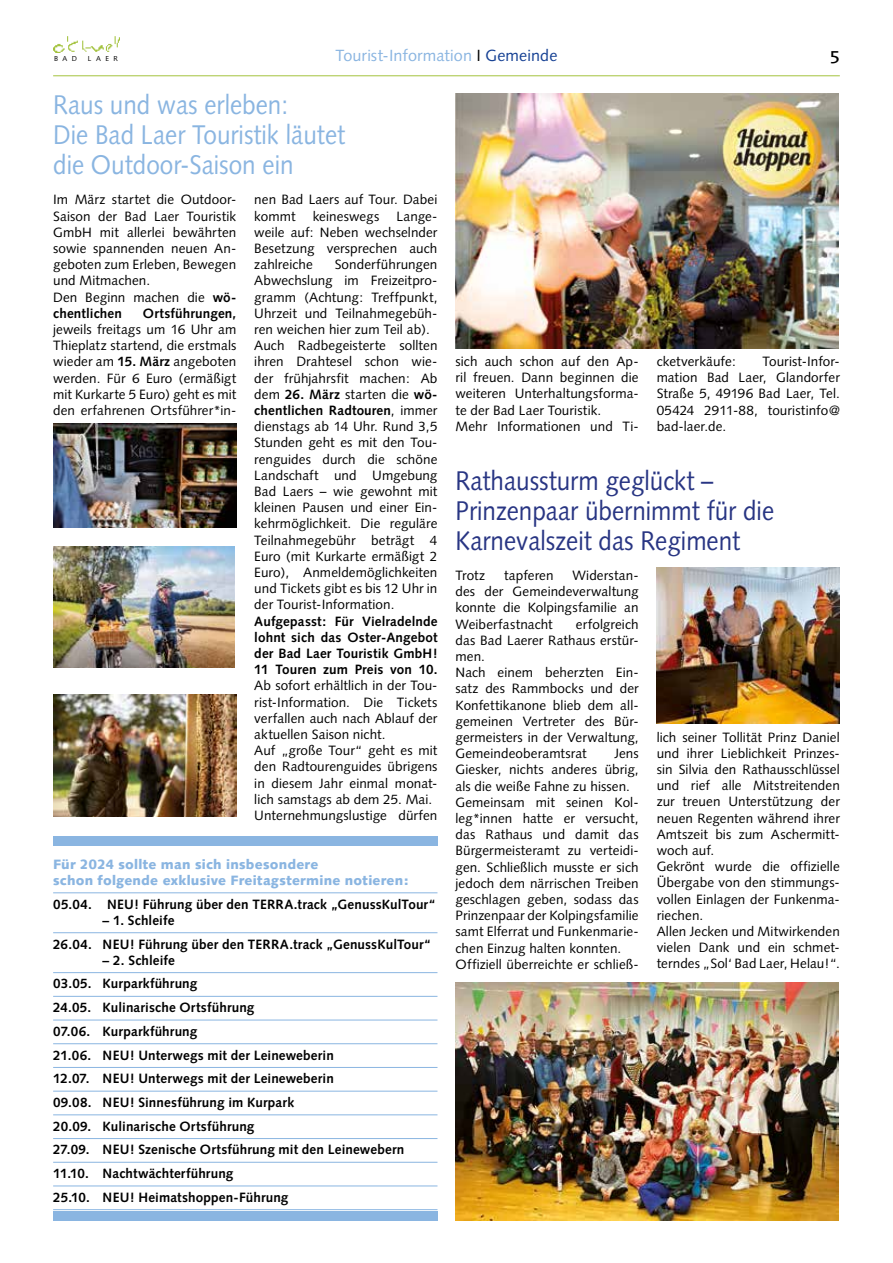
<style>
.page{position:relative;width:893px;height:1263px;background:#fff}
.page>*{position:absolute;margin:0;border:0;box-sizing:border-box;transform-origin:0 0}
.t1{font:27px/30px "Syntax";color:#283583;scale:.9 1}
.t2{font:27px/30px "Syntax";color:#8ab5e1;scale:.9 1}
.t3{font:17.25px "The Mix";color:#000;scale:1.25 1}
.t4{font:16.2px "Syntax";letter-spacing:.005em;color:#8ab5e1}
.t5{font:13.5px/16.2px "Syntax";letter-spacing:.005em;color:#000}
.t6{font:700 13.5px/23.7px "Syntax";letter-spacing:.01em;color:#000}
.t7{font:900 13.5px/16.2px "Syntax";letter-spacing:.015em;color:#8ab5e1}
.t8{font:7.2px "Syntax";letter-spacing:.63em;color:#000}
.s1{color:#000}
.s2{color:#164194}
.s3{font-weight:700}
</style>
<div class="page">
<img style="left:53px;top:36px;width:66px;height:16px">
<hr style="left:53px;top:75px;width:787px;height:1px;background:#a4c33f">
<img style="left:53px;top:546px;width:182px;height:122px">
<img style="left:53px;top:694px;width:183px;height:122px">
<img style="left:53px;top:424px;width:184px;height:103px">
<img style="left:455px;top:94px;width:383px;height:254px">
<hr style="left:53px;top:892px;width:384px;height:1px;background:#8ab5e1">
<hr style="left:53px;top:932px;width:384px;height:1px;background:#8ab5e1">
<hr style="left:53px;top:972px;width:384px;height:1px;background:#8ab5e1">
<hr style="left:53px;top:996px;width:384px;height:1px;background:#8ab5e1">
<hr style="left:53px;top:1020px;width:384px;height:1px;background:#8ab5e1">
<hr style="left:53px;top:1043px;width:384px;height:1px;background:#8ab5e1">
<hr style="left:53px;top:1067px;width:384px;height:1px;background:#8ab5e1">
<hr style="left:53px;top:1091px;width:384px;height:1px;background:#8ab5e1">
<hr style="left:53px;top:1114px;width:384px;height:1px;background:#8ab5e1">
<hr style="left:53px;top:1138px;width:384px;height:1px;background:#8ab5e1">
<hr style="left:53px;top:1162px;width:384px;height:1px;background:#8ab5e1">
<hr style="left:53px;top:1185px;width:384px;height:1px;background:#8ab5e1">
<hr style="left:53px;top:1209px;width:384px;height:1px;background:#8ab5e1">
<div style="left:53px;top:1210px;width:384px;height:10px;background:#8ab5e1"></div>
<div style="left:53px;top:836px;width:384px;height:10px;background:#8ab5e1"></div>
<img style="left:455px;top:982px;width:383px;height:238px">
<img style="left:657px;top:568px;width:183px;height:156px">
<p class="t8" style="left:54px;top:55px;width:25px">BAD</p>
<p class="t8" style="left:88px;top:55px;width:32px">LAER</p>
<p class="t4" style="left:335px;top:45px;width:224px">Tourist-Information <span class="s1">I</span> <span class="s2">Gemeinde</span></p>
<p class="t3" style="left:830px;top:40px;width:10px">5</p>
<h1 class="t2" style="left:53px;top:89px;width:326px">Raus und was erleben:<br>Die Bad Laer Touristik läutet die Outdoor-Saison ein</h1>
<p class="t5" style="left:254px;top:192px;width:185px">nen Bad Laers auf Tour. Dabei kommt</p>
<p class="t5" style="left:53px;top:192px;width:185px">Im März startet die Outdoor-<br>Saison der Bad Laer Touristik<br>GmbH mit allerlei bewährten sowie spannenden neuen An&shy;geboten zum Erleben, Bewegen und Mitmachen.<br>Den Beginn machen die <span class="s3">wö&shy;chentlichen</span></p>
<p class="t5" style="left:313px;top:208px;width:68px">keineswegs</p>
<p class="t5" style="left:254px;top:208px;width:185px;text-align:justify;text-indent:142px">Lange&shy;weile auf: Neben wechselnder Besetzung versprechen auch zahlreiche</p>
<p class="t5" style="left:254px;top:256px;width:185px;text-indent:80px">Sonderführungen<br>Abwechslung im Freizeitpro&shy;gramm (Achtung: Treffpunkt,<br>Uhrzeit und Teilnahmegebüh&shy;ren weichen hier zum Teil ab).<br>Auch Radbegeisterte sollten ihren Drahtesel schon wie&shy;der frühjahrsfit machen: Ab dem <span class="s3">26. März</span> starten die <span class="s3">wö&shy;chentlichen Radtouren</span>, immer dienstags ab 14 Uhr. Rund 3,5<br>Stunden geht es mit den Tou&shy;renguides durch die schöne<br>Landschaft und Umgebung<br>Bad Laers – wie gewohnt mit kleinen Pausen und einer Ein&shy;kehrmöglichkeit. Die reguläre<br>Teilnahmegebühr beträgt 4<br>Euro (mit Kurkarte ermäßigt 2<br>Euro), Anmeldemöglichkeiten und Tickets gibt es bis 12 Uhr in der Tourist-Information.</p>
<p class="t6" style="left:254px;top:613px;width:185px;line-height:16.2px;text-align:justify">Aufgepasst: Für Vielradelnde lohnt sich das Oster-Angebot der Bad Laer Touristik GmbH!<br>11 Touren zum Preis von 10.</p>
<p class="t5" style="left:254px;top:678px;width:185px">Ab sofort erhältlich in der Tou&shy;rist-Information. Die Tickets verfallen auch nach Ablauf der aktuellen Saison nicht.<br>Auf „große Tour“ geht es mit den Radtourenguides übrigens in diesem Jahr einmal monat&shy;lich samstags ab dem 25. Mai.<br>Unternehmungslustige dürfen</p>
<p class="t7" style="left:53px;top:856px;width:357px">Für 2024 sollte man sich insbesondere<br>schon folgende exklusive Freitagstermine notieren:</p>
<p class="t6" style="left:53px;top:892px;width:384px">05.04. NEU! Führung über den TERRA.track „GenussKulTour“</p>
<p class="t6" style="left:53px;top:908px;width:380px;text-indent:50px">– 1. Schleife<br>26.04. NEU! Führung über den TERRA.track „GenussKulTour“</p>
<p class="t6" style="left:53px;top:948px;width:353px;text-indent:50px">– 2. Schleife<br>03.05. Kurparkführung<br>24.05. Kulinarische Ortsführung<br>07.06. Kurparkführung<br>21.06. NEU! Unterwegs mit der Leineweberin<br>12.07. NEU! Unterwegs mit der Leineweberin<br>09.08. NEU! Sinnesführung im Kurpark<br>20.09. Kulinarische Ortsführung<br>27.09. NEU! Szenische Ortsführung mit den Leinewebern 11.10. Nachtwächterführung<br>25.10. NEU! Heimatshoppen-Führung</p>
<p class="t6" style="left:143px;top:301px;width:95px">Ortsführungen,</p>
<p class="t5" style="left:53px;top:321px;width:185px;text-align:justify">jeweils freitags um 16 Uhr am Thieplatz startend, die erstmals wieder am <span class="s3">15. März</span> angeboten werden. Für 6 Euro (ermäßigt mit Kurkarte 5 Euro) geht es mit den erfahrenen Ortsführer*in-</p>
<p class="t5" style="left:455px;top:353px;width:185px">sich auch schon auf den Ap&shy;ril freuen. Dann beginnen die weiteren Unterhaltungsforma&shy;te der Bad Laer Touristik.<br>Mehr Informationen und Ti-</p>
<p class="t5" style="left:657px;top:353px;width:81px">cketverkäufe:</p>
<p class="t5" style="left:657px;top:353px;width:185px;text-align:justify;text-indent:106px">Tourist-Infor&shy;mation Bad Laer, Glandorfer Straße 5, 49196 Bad Laer, Tel.<br>05424 2911-88, touristinfo@ bad-laer.de.</p>
<h1 class="t1" style="left:455px;top:466px;width:356px">Rathaussturm geglückt –<br>Prinzenpaar übernimmt für die<br>Karnevalszeit das Regiment</h1>
<p class="t5" style="left:455px;top:567px;width:31px">Trotz</p>
<p class="t5" style="left:504px;top:567px;width:51px">tapferen</p>
<p class="t5" style="left:455px;top:567px;width:185px;text-align:justify;text-indent:117px">Widerstan&shy;des der Gemeindeverwaltung konnte die Kolpingsfamilie an Weiberfastnacht</p>
<p class="t5" style="left:455px;top:616px;width:185px;text-indent:120px">erfolgreich das Bad Laerer Rathaus erstür&shy;men.<br>Nach einem beherzten Ein&shy;satz des Rammbocks und der<br>Konfettikanone blieb dem all&shy;gemeinen Vertreter des Bür&shy;germeisters in der Verwaltung,<br>Gemeindeoberamtsrat</p>
<p class="t5" style="left:455px;top:745px;width:185px;text-indent:159px">Jens<br>Giesker, nichts anderes übrig, als die weiße Fahne zu hissen.<br>Gemeinsam mit seinen Kol&shy;leg*innen hatte er versucht, das Rathaus und damit das<br>Bürgermeisteramt zu verteidi&shy;gen. Schließlich musste er sich jedoch dem närrischen Treiben geschlagen geben, sodass das<br>Prinzenpaar der Kolpingsfamilie samt Elferrat und Funkenmarie&shy;chen Einzug halten konnten.<br>Offiziell überreichte er schließ-</p>
<p class="t5" style="left:657px;top:729px;width:185px">lich seiner Tollität Prinz Daniel und ihrer Lieblichkeit Prinzes&shy;sin Silvia den Rathausschlüssel und rief alle Mitstreitenden zur treuen Unterstützung der neuen Regenten während ihrer<br>Amtszeit bis zum Aschermitt&shy;woch auf.<br>Gekrönt wurde die offizielle<br>Übergabe von den stimmungs&shy;vollen Einlagen der Funkenma&shy;riechen.<br>Allen Jecken und Mitwirkenden vielen Dank und ein schmet&shy;terndes „Sol‘ Bad Laer, Helau!“.</p>
</div>
